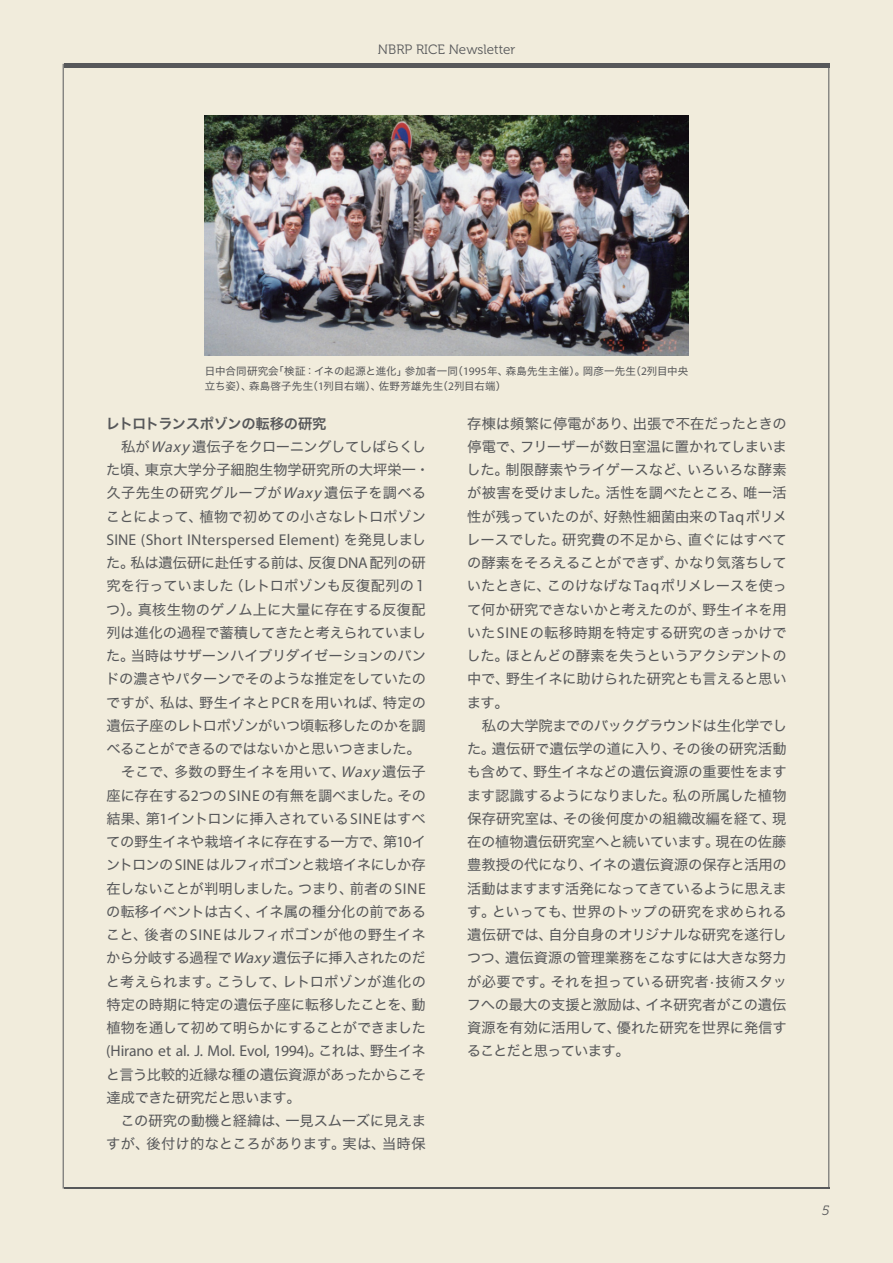
<style>
.page{position:relative;width:893px;height:1263px;background:#f1ecdc}
.page>*{position:absolute;margin:0;border:0;box-sizing:border-box;transform-origin:0 0}
.t1{font:15.75px "Myriad Pro";letter-spacing:-.015em;color:#57585a}
.t2{font:15.75px "Myriad Pro";letter-spacing:.015em;color:#57585a}
.t3{font:14.25px/23.2px "Hira Kaku Std N W4";letter-spacing:-.01em;color:#57585a}
.t4{font:14.25px "Hira Kaku Std N W6";letter-spacing:-.025em;color:#57585a}
.t5{font:13.5px "Museo 300";color:#57585a}
.t6{font:italic 13.5px "Museo 300";color:#57585a}
.t7{font:10.5px/15px "Hira Kaku Std N W4";letter-spacing:.015em;color:#57585a}
.s1{font-family:"Myriad Pro";font-size:11.55px}
.s2{font-family:"Myriad Pro";font-style:italic;font-size:15.75px}
.s3{font-family:"Hira Kaku Std N W4";font-size:14.25px}
.s4{font-family:"Myriad Pro";font-size:15.75px}
</style>
<div class="page">
<hr style="left:64px;top:1187px;width:765px;height:1px;background:#57585a">
<hr style="left:64px;top:64px;width:765px;height:4px;background:#57585a">
<img style="left:205px;top:116px;width:483px;height:240px">
<hr style="left:828px;top:64px;width:1px;height:1124px;background:#57585a">
<hr style="left:63px;top:64px;width:1px;height:1124px;background:#57585a">
<p class="t5" style="left:378px;top:42px;width:139px">NBRP RICE Newsletter</p>
<p class="t7" style="left:205px;top:363px;width:485px">日中合同研究会「検証：イネの起源と進化」参加者一同（<span class="s1">1995</span>年、森島先生主催）。岡彦一先生（<span class="s1">2</span>列目中央立ち姿）、森島啓子先生（<span class="s1">1</span>列目右端）、佐野芳雄先生（<span class="s1">2</span>列目右端）</p>
<p class="t4" style="left:106px;top:412px;width:222px">レトロトランスポゾンの転移の研究</p>
<p class="t3" style="left:106px;top:435px;width:325px">　私が<span class="s2">Waxy</span>遺伝子をクローニングしてしばらくした頃、東京大学分子細胞生物学研究所の大坪栄一・久子先生の研究グループが<span class="s2">Waxy</span>遺伝子を調べることによって、植物で初めての小さなレトロポゾン</p>
<p class="t2" style="left:106px;top:530px;width:321px">SINE (Short INterspersed Element) <span class="s3">を発見しまし</span></p>
<p class="t3" style="left:105px;top:551px;width:323px">た。私は遺伝研に赴任する前は、反復<span class="s4">DNA</span>配列の研究を行っていました（レトロポゾンも反復配列の１つ）。真核生物のゲノム上に大量に存在する反復配列は進化の過程で蓄積してきたと考えられていました。当時はサザーンハイブリダイゼーションのバンドの濃さやパターンでそのような推定をしていたのですが、私は、野生イネと<span class="s4">PCR</span>を用いれば、特定の遺伝子座のレトロポゾンがいつ頃転移したのかを調べることができるのではないかと思いつきました。　そこで、多数の野生イネを用いて、<span class="s2">Waxy</span>遺伝子座に存在する<span class="s4">2</span>つの<span class="s4">SINE</span>の有無を調べました。その結果、第<span class="s4">1</span>イントロンに挿入されている<span class="s4">SINE</span>はすべての野生イネや栽培イネに存在する一方で、第<span class="s4">10</span>イントロンの<span class="s4">SINE</span>はルフィポゴンと栽培イネにしか存在しないことが判明しました。つまり、前者の<span class="s4">SINE</span>の転移イベントは古く、イネ属の種分化の前であること、後者の<span class="s4">SINE</span>はルフィポゴンが他の野生イネから分岐する過程で<span class="s2">Waxy</span>遺伝子に挿入されたのだと考えられます。こうして、レトロポゾンが進化の特定の時期に特定の遺伝子座に転移したことを、動植物を通して初めて明らかにすることができました</p>
<p class="t1" style="left:106px;top:1041px;width:321px">(Hirano et al. J. Mol. Evol, 1994)<span class="s3">。これは、野生イネ</span></p>
<p class="t3" style="left:106px;top:1063px;width:322px">と言う比較的近縁な種の遺伝資源があったからこそ達成できた研究だと思います。<br>　この研究の動機と経緯は、一見スムーズに見えますが、後付け的なところがあります。実は、当時保</p>
<p class="t3" style="left:466px;top:412px;width:322px">存棟は頻繁に停電があり、出張で不在だったときの停電で、フリーザーが数日室温に置かれてしまいました。制限酵素やライゲースなど、いろいろな酵素が被害を受けました。活性を調べたところ、唯一活性が残っていたのが、好熱性細菌由来の<span class="s4">Taq</span>ポリメレースでした。研究費の不足から、直ぐにはすべての酵素をそろえることができず、かなり気落ちしていたときに、このけなげな<span class="s4">Taq</span>ポリメレースを使って何か研究できないかと考えたのが、野生イネを用いた<span class="s4">SINE</span>の転移時期を特定する研究のきっかけでした。ほとんどの酵素を失うというアクシデントの中で、野生イネに助けられた研究とも言えると思います。<br>　私の大学院までのバックグラウンドは生化学でした。遺伝研で遺伝学の道に入り、その後の研究活動も含めて、野生イネなどの遺伝資源の重要性をますます認識するようになりました。私の所属した植物保存研究室は、その後何度かの組織改編を経て、現在の植物遺伝研究室へと続いています。現在の佐藤豊教授の代になり、イネの遺伝資源の保存と活用の活動はますます活発になってきているように思えます。といっても、世界のトップの研究を求められる遺伝研では、自分自身のオリジナルな研究を遂行しつつ、遺伝資源の管理業務をこなすには大きな努力が必要です。それを担っている研究者<span class="s4">·</span>技術スタッフへの最大の支援と激励は、イネ研究者がこの遺伝資源を有効に活用して、優れた研究を世界に発信することだと思っています。</p>
<p class="t6" style="left:822px;top:1203px;width:9px">5</p>
</div>
